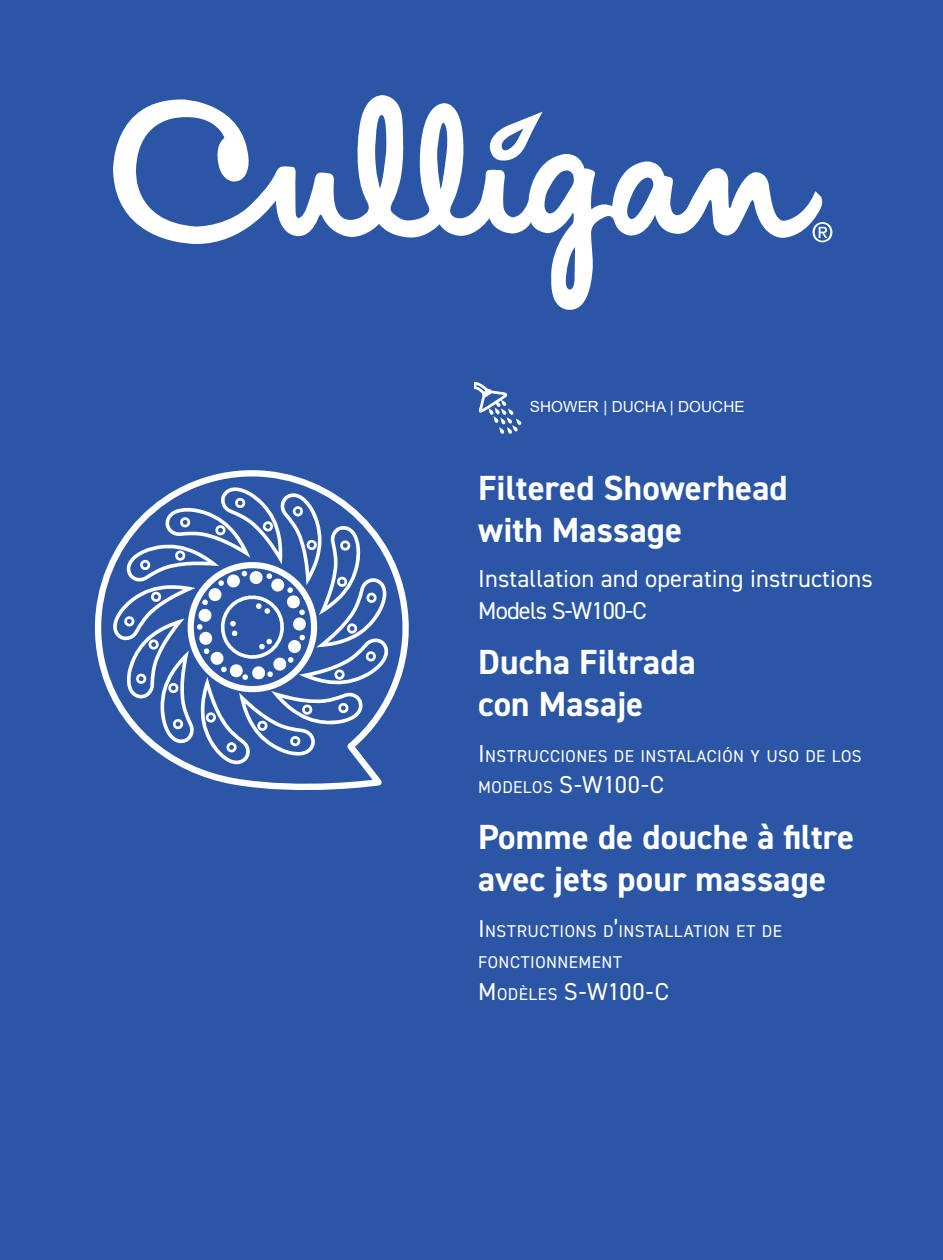
<style>
.page{position:relative;width:943px;height:1260px;background:#2b56a5}
.page>*{position:absolute;margin:0;border:0;box-sizing:border-box;transform-origin:0 0}
.t1{font:700 35px/42px "DIN2014";letter-spacing:.005em;color:#fff}
.t2{font:24.5px/31.5px "DIN2014";letter-spacing:.005em;color:#fff}
.t3{font:24.5px "DIN2014";letter-spacing:.005em;color:#fff}
.t4{font:17.15px/31.5px "DIN2014";letter-spacing:.03em;color:#fff}
.t5{font:15.4px "Arial";letter-spacing:.005em;color:#fff}
.s1{font-size:24.5px}
.s2{font-size:17.15px}
</style>
<div class="page">
<svg style="left:824px;top:222px;width:8px;height:20px"></svg>
<svg style="left:113px;top:95px;width:711px;height:215px"></svg>
<svg style="left:474px;top:382px;width:47px;height:52px"></svg>
<svg style="left:95px;top:470px;width:314px;height:320px"></svg>
<p class="t5" style="left:530px;top:396px;width:216px">SHOWER | DUCHA | DOUCHE</p>
<p class="t1" style="left:478px;top:466px;width:311px">Filtered Showerhead with Massage</p>
<p class="t2" style="left:478px;top:563px;width:396px">Installation and operating instructions<br>Models S-W100-C</p>
<p class="t1" style="left:478px;top:641px;width:219px">Ducha Filtrada con Masaje</p>
<p class="t4" style="left:478px;top:740px;width:385px"><span class="s1">I</span>NSTRUCCIONES DE I NSTALACIÓN Y USO DE LOS</p>
<p class="t3" style="left:478px;top:769px;width:185px"><span class="s2">MODELOS</span> S-W100-C</p>
<p class="t1" style="left:478px;top:815px;width:377px">Pomme de douche à filtre avec jets pour massage</p>
<p class="t4" style="left:478px;top:915px;width:305px"><span class="s1">I</span>NSTRUCTIONS D<span class="s1">’</span>I NSTALLATION ET DE<br>FONCTIONNEMENT</p>
<p class="t3" style="left:478px;top:976px;width:190px">M <span class="s2">ODÈLES</span> S-W100-C</p>
</div>
